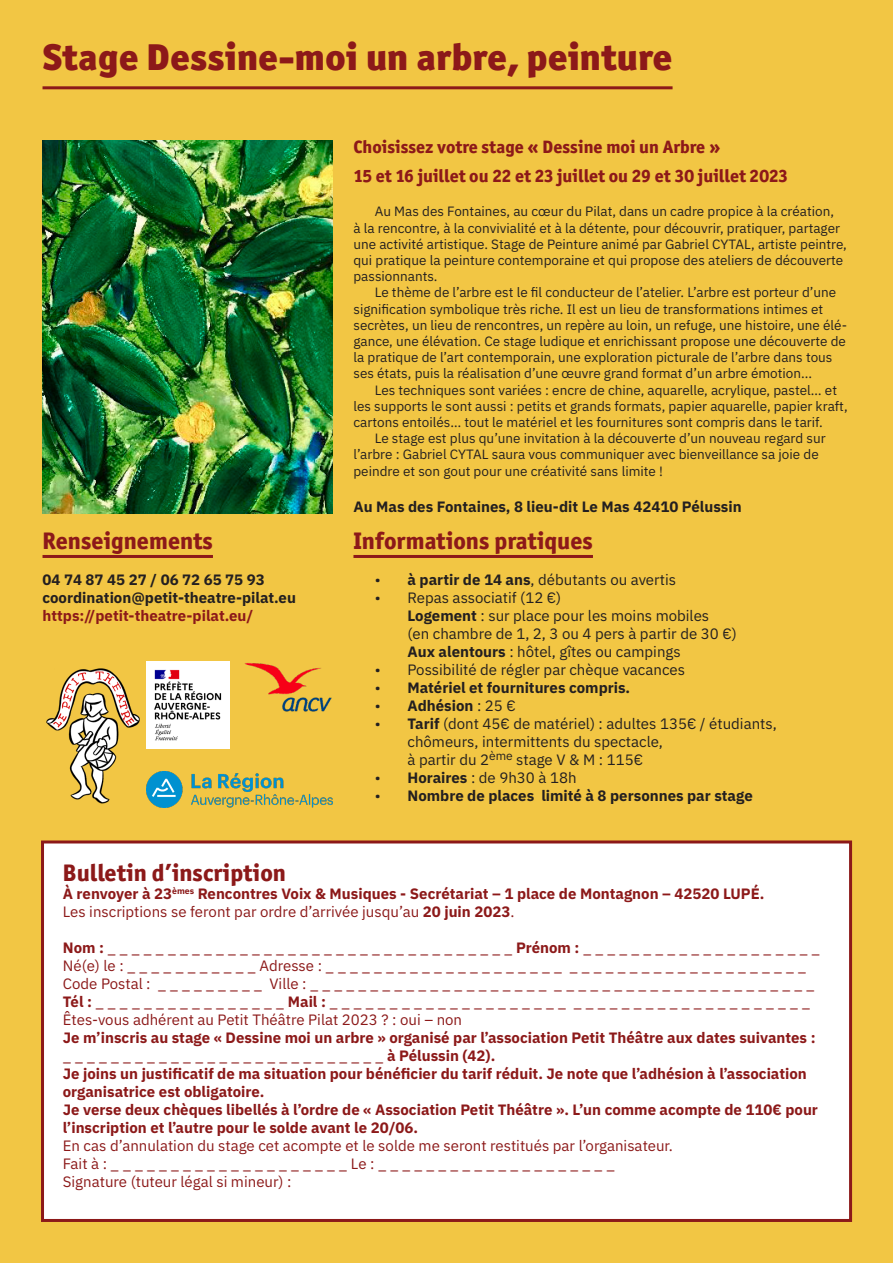
<style>
.page{position:relative;width:893px;height:1263px;background:#f2c644}
.page>*{position:absolute;margin:0;border:0;box-sizing:border-box;transform-origin:0 0}
.t1{font:900 37.5px "Officina Sans ITC Std";color:#8c1919}
.t2{font:800 24px "Officina Sans ITC Std";color:#8c1919}
.t3{font:800 18px/28.8px "Officina Sans ITC Std";color:#8c1919}
.t4{font:700 15px/18px "IBM Plex Sans";color:#8c1919}
.t5{font:15px/18px "IBM Plex Sans";color:#8c1919}
.t6{font:15px/18px "IBM Plex Sans";color:#231f20}
.t7{font:700 15px/18px "IBM Plex Sans";color:#231f20}
.t8{font:13.5px/16.2px "IBM Plex Sans";color:#231f20}
.s1{font-weight:700}
.s2{font-weight:400}
</style>
<div class="page">
<div style="left:41px;top:840px;width:811px;height:382px;background:#fff;border:3px solid #8c1919"></div>
<hr style="left:43px;top:86px;width:630px;height:3px;background:#8c1919">
<img style="left:43px;top:140px;width:289px;height:373px">
<hr style="left:43px;top:555px;width:170px;height:3px;background:#8c1919">
<hr style="left:353px;top:555px;width:240px;height:3px;background:#8c1919">
<img style="left:46px;top:668px;width:94px;height:136px">
<img style="left:146px;top:771px;width:186px;height:37px">
<img style="left:244px;top:663px;width:88px;height:49px">
<img style="left:146px;top:662px;width:84px;height:86px">
<h1 class="t1" style="left:43px;top:32px;width:631px">Stage Dessine-moi un arbre, peinture</h1>
<h2 class="t2" style="left:43px;top:526px;width:172px">Renseignements</h2>
<p class="t7" style="left:43px;top:569px;width:255px">04 74 87 45 27 / 06 72 65 75 93 coordination@petit-theatre-pilat.eu</p>
<p class="t4" style="left:43px;top:605px;width:212px">https://petit-theatre-pilat.eu/</p>
<h3 class="t3" style="left:353px;top:133px;width:436px">Choisissez votre stage « Dessine moi un Arbre »<br>15 et 16 juillet ou 22 et 23 juillet ou 29 et 30 juillet 2023</h3>
<p class="t8" style="left:353px;top:202px;width:495px;text-indent:21px">Au Mas des Fontaines, au cœur du Pilat, dans un cadre propice à la création,<br>à la rencontre, à la convivialité et à la détente, pour découvrir, pratiquer, partager une activité artistique. Stage de Peinture animé par Gabriel CYTAL, artiste peintre, qui pratique la peinture contemporaine et qui propose des ateliers de découverte passionnants.</p>
<p class="t8" style="left:353px;top:283px;width:495px;text-indent:21px">Le thème de l’arbre est le fil conducteur de l’atelier. L’arbre est porteur d’une signification symbolique très riche. Il est un lieu de transformations intimes et secrètes, un lieu de rencontres, un repère au loin, un refuge, une histoire, une élé&shy;gance, une élévation. Ce stage ludique et enrichissant propose une découverte de la pratique de l’art contemporain, une exploration picturale de l’arbre dans tous ses états, puis la réalisation d’une œuvre grand format d’un arbre émotion...</p>
<p class="t8" style="left:375px;top:381px;width:464px">Les techniques sont variées : encre de chine, aquarelle, acrylique, pastel… et</p>
<p class="t8" style="left:353px;top:397px;width:496px">les supports le sont aussi : petits et grands formats, papier aquarelle, papier kraft,</p>
<p class="t8" style="left:353px;top:413px;width:471px">cartons entoilés… tout le matériel et les fournitures sont compris dans le tarif.</p>
<p class="t8" style="left:375px;top:429px;width:452px">Le stage est plus qu’une invitation à la découverte d’un nouveau regard sur</p>
<p class="t8" style="left:353px;top:445px;width:467px">l’arbre : Gabriel CYTAL saura vous communiquer avec bienveillance sa joie de</p>
<p class="t8" style="left:353px;top:462px;width:311px">peindre et son gout pour une créativité sans limite !</p>
<p class="t7" style="left:353px;top:496px;width:390px">Au Mas des Fontaines, 8 lieu-dit Le Mas 42410 Pélussin</p>
<h2 class="t2" style="left:353px;top:526px;width:241px">Informations pratiques</h2>
<p class="t6" style="left:375px;top:569px;width:303px">• <span class="s1">à partir de 14 ans</span>, débutants ou avertis</p>
<p class="t6" style="left:407px;top:587px;width:331px;text-indent:-33px">• Repas associatif (12 €)<br><span class="s1">Logement</span> : sur place pour les moins mobiles<br>(en chambre de 1, 2, 3 ou 4 pers à partir de 30 €)<br><span class="s1">Aux alentours</span> : hôtel, gîtes ou campings</p>
<p class="t6" style="left:375px;top:659px;width:312px">• Possibilité de régler par chèque vacances</p>
<p class="t7" style="left:375px;top:677px;width:257px"><span class="s2">•</span> Matériel et fournitures compris.</p>
<p class="t7" style="left:375px;top:695px;width:143px"><span class="s2">•</span> Adhésion <span class="s2">: 25 €</span></p>
<p class="t6" style="left:407px;top:713px;width:371px;text-indent:-33px">• <span class="s1">Tarif</span> (dont 45€ de matériel) : adultes 135€ / étudiants, chômeurs, intermittents du spectacle,<br>à partir du 2<sup>ème</sup> stage V &amp; M : 115€</p>
<p class="t6" style="left:375px;top:767px;width:203px">• <span class="s1">Horaires</span> : de 9h30 à 18h</p>
<p class="t7" style="left:375px;top:785px;width:380px"><span class="s2">•</span> Nombre de places limité à 8 personnes par stage</p>
<h2 class="t2" style="left:63px;top:857px;width:225px">Bulletin d’inscription</h2>
<p class="t4" style="left:63px;top:883px;width:703px">À renvoyer à 23<sup>èmes</sup> Rencontres Voix &amp; Musiques - Secrétariat – 1 place de Montagnon – 42520 LUPÉ.<br><span class="s2">Les inscriptions se feront par ordre d’arrivée jusqu’au</span> 20 juin 2023<span class="s2">.</span></p>
<p class="t5" style="left:63px;top:937px;width:758px"><span class="s1">Nom :</span> _ _ _ _ _ _ _ _ _ _ _ _ _ _ _ _ _ _ _ _ _ _ _ _ _ _ _ _ _ _ _ _ _ _ <span class="s1">Prénom :</span> _ _ _ _ _ _ _ _ _ _ _ _ _ _ _ _ _ _ _ _ Né(e) le : _ _ _ _ _ _ _ _ _ _ _ Adresse : _ _ _ _ _ _ _ _ _ _ _ _ _ _ _ _ _ _ _ _ _ _ _ _ _ _ _ _ _ _ _ _ _ _ _ _ _ _ _ _ Code Postal : _ _ _ _ _ _ _ _ _ Ville : _ _ _ _ _ _ _ _ _ _ _ _ _ _ _ _ _ _ _ _ _ _ _ _ _ _ _ _ _ _ _ _ _ _ _ _ _ _ _ _ _ _ <span class="s1">Tél :</span> _ _ _ _ _ _ _ _ _ _ _ _ _ _ _ _ <span class="s1">Mail :</span> _ _ _ _ _ _ _ _ _ _ _ _ _ _ _ _ _ _ _ _ _ _ _ _ _ _ _ _ _ _ _ _ _ _ _ _ _ _ _ _ Êtes-vous adhérent au Petit Théâtre Pilat 2023 ? : oui – non</p>
<p class="t4" style="left:63px;top:1027px;width:757px">Je m’inscris au stage « Dessine moi un arbre » organisé par l’association Petit Théâtre aux dates suivantes : <span class="s2">_ _ _ _ _ _ _ _ _ _ _ _ _ _ _ _ _ _ _ _ _ _ _ _ _ _ _</span> à Pélussin (42).<br>Je joins un justificatif de ma situation pour bénéficier du tarif réduit. Je note que l’adhésion à l’association organisatrice est obligatoire.<br>Je verse deux chèques libellés à l’ordre de « Association Petit Théâtre ». L’un comme acompte de 110€ pour l’inscription et l’autre pour le solde avant le 20/06.</p>
<p class="t5" style="left:63px;top:1135px;width:612px">En cas d’annulation du stage cet acompte et le solde me seront restitués par l’organisateur.<br>Fait à : _ _ _ _ _ _ _ _ _ _ _ _ _ _ _ _ _ _ _ _ Le : _ _ _ _ _ _ _ _ _ _ _ _ _ _ _ _ _ _ _ _<br>Signature (tuteur légal si mineur) :</p>
</div>
